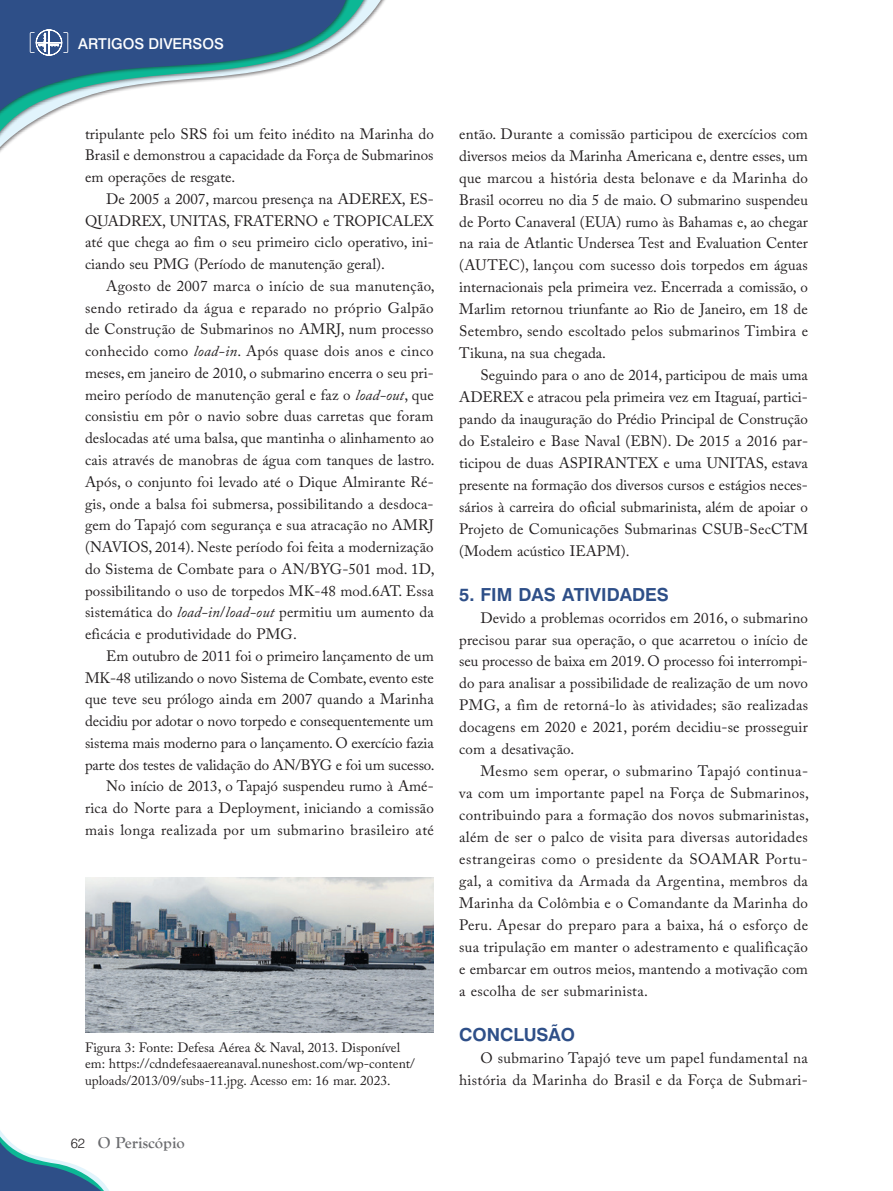
<style>
.page{position:relative;width:893px;height:1191px;background:#fff}
.page>*{position:absolute;margin:0;border:0;box-sizing:border-box;transform-origin:0 0}
.t1{font:700 18px "Swiss 721 BT";color:#2e4f88}
.t2{font:700 16.5px "Goudy Old Style T";color:#6c6d70}
.t3{font:15px/21.9px "Adobe Caslon Pro";letter-spacing:.01em;color:#231f20;text-align:justify}
.t4{font:500 15px "Swiss 721 BT";color:#fff}
.t5{font:13.5px/16.2px "Adobe Caslon Pro";color:#231f20}
.s1{font-style:italic}
.s2{font-family:"Swiss 721 BT";font-weight:300;font-size:13.5px;color:#231f20}
</style>
<div class="page">
<svg style="left:0;top:1130px;width:109px;height:61px"></svg>
<svg style="left:0;top:0;width:372px;height:152px"></svg>
<div style="left:0;top:0;width:353px;height:140px;background:#fff"></div>
<svg style="left:0;top:0;width:355px;height:136px"></svg>
<svg style="left:30px;top:30px;width:38px;height:25px"></svg>
<img style="left:85px;top:877px;width:349px;height:155px">
<p class="t4" style="left:78px;top:34px;width:147px">ARTIGOS DIVERSOS</p>
<p class="t3" style="left:85px;top:123px;width:350px">tripulante pelo SRS foi um feito inédito na Marinha do Brasil e demonstrou a capacidade da Força de Submarinos em operações de resgate.</p>
<p class="t3" style="left:85px;top:188px;width:350px;text-indent:21px">De 2005 a 2007, marcou presença na ADEREX, ES-QUADREX, UNITAS, FRATERNO e TROPICALEX até que chega ao fim o seu primeiro ciclo operativo, ini&shy;ciando seu PMG (Período de manutenção geral).</p>
<p class="t3" style="left:85px;top:275px;width:351px;text-indent:21px">Agosto de 2007 marca o início de sua manutenção, sendo retirado da água e reparado no próprio Galpão de Construção de Submarinos no AMRJ, num processo conhecido como <span class="s1">load-in</span>. Após quase dois anos e cinco meses, em janeiro de 2010, o submarino encerra o seu pri&shy;meiro período de manutenção geral e faz o <span class="s1">load-out</span>, que consistiu em pôr o navio sobre duas carretas que foram deslocadas até uma balsa, que mantinha o alinhamento ao cais através de manobras de água com tanques de lastro.<br>Após, o conjunto foi levado até o Dique Almirante Ré&shy;gis, onde a balsa foi submersa, possibilitando a desdoca&shy;gem do Tapajó com segurança e sua atracação no AMRJ (NAVIOS, 2014). Neste período foi feita a modernização do Sistema de Combate para o AN/BYG-501 mod. 1D, possibilitando o uso de torpedos MK-48 mod.6AT. Essa sistemática do <span class="s1">load-in</span>/<span class="s1">load-out</span> permitiu um aumento da eficácia e produtividade do PMG.</p>
<p class="t3" style="left:85px;top:645px;width:351px;text-align:right">Em outubro de 2011 foi o primeiro lançamento de um MK-48 utilizando o novo Sistema de Combate, evento este que teve seu prólogo ainda em 2007 quando a Marinha decidiu por adotar o novo torpedo e consequentemente um sistema mais moderno para o lançamento. O exercício fazia parte dos testes de validação do AN/BYG e foi um sucesso.<br>No início de 2013, o Tapajó suspendeu rumo à Amé&shy;rica do Norte para a Deployment, iniciando a comissão mais longa realizada por um submarino brasileiro até</p>
<p class="t5" style="left:85px;top:1039px;width:331px">Figura 3: Fonte: Defesa Aérea &amp; Naval, 2013. Disponível em: https://cdndefesaaereanaval.nuneshost.com/wp-content/ uploads/2013/09/subs-11.jpg. Acesso em: 16 mar. 2023.</p>
<p class="t2" style="left:71px;top:1133px;width:116px"><span class="s2">62</span> O Periscópio</p>
<p class="t3" style="left:459px;top:122px;width:350px">então. Durante a comissão participou de exercícios com diversos meios da Marinha Americana e, dentre esses, um que marcou a história desta belonave e da Marinha do Brasil ocorreu no dia 5 de maio. O submarino suspendeu de Porto Canaveral (EUA) rumo às Bahamas e, ao chegar na raia de Atlantic Undersea Test and Evaluation Center (AUTEC), lançou com sucesso dois torpedos em águas internacionais pela primeira vez. Encerrada a comissão, o Marlim retornou triunfante ao Rio de Janeiro, em 18 de Setembro, sendo escoltado pelos submarinos Timbira e Tikuna, na sua chegada.</p>
<p class="t3" style="left:459px;top:364px;width:350px;text-indent:21px">Seguindo para o ano de 2014, participou de mais uma ADEREX e atracou pela primeira vez em Itaguaí, partici&shy;pando da inauguração do Prédio Principal de Construção do Estaleiro e Base Naval (EBN). De 2015 a 2016 par&shy;ticipou de duas ASPIRANTEX e uma UNITAS, estava presente na formação dos diversos cursos e estágios neces&shy;sários à carreira do oficial submarinista, além de apoiar o Projeto de Comunicações Submarinas CSUB-SecCTM (Modem acústico IEAPM).</p>
<p class="t1" style="left:459px;top:583px;width:211px">5. FIM DAS ATIVIDADES</p>
<p class="t3" style="left:459px;top:606px;width:350px;text-indent:21px">Devido a problemas ocorridos em 2016, o submarino precisou parar sua operação, o que acarretou o início de seu processo de baixa em 2019. O processo foi interrompi&shy;do para analisar a possibilidade de realização de um novo PMG, a fim de retorná-lo às atividades; são realizadas docagens em 2020 e 2021, porém decidiu-se prosseguir com a desativação.</p>
<p class="t3" style="left:459px;top:760px;width:351px;text-indent:21px">Mesmo sem operar, o submarino Tapajó continua&shy;va com um importante papel na Força de Submarinos, contribuindo para a formação dos novos submarinistas, além de ser o palco de visita para diversas autoridades estrangeiras como o presidente da SOAMAR Portu&shy;gal, a comitiva da Armada da Argentina, membros da Marinha da Colômbia e o Comandante da Marinha do Peru. Apesar do preparo para a baixa, há o esforço de sua tripulação em manter o adestramento e qualificação e embarcar em outros meios, mantendo a motivação com a escolha de ser submarinista.</p>
<p class="t1" style="left:459px;top:1023px;width:117px">CONCLUSÃO</p>
<p class="t3" style="left:459px;top:1046px;width:350px;text-align:right">O submarino Tapajó teve um papel fundamental na história da Marinha do Brasil e da Força de Submari-</p>
</div>
